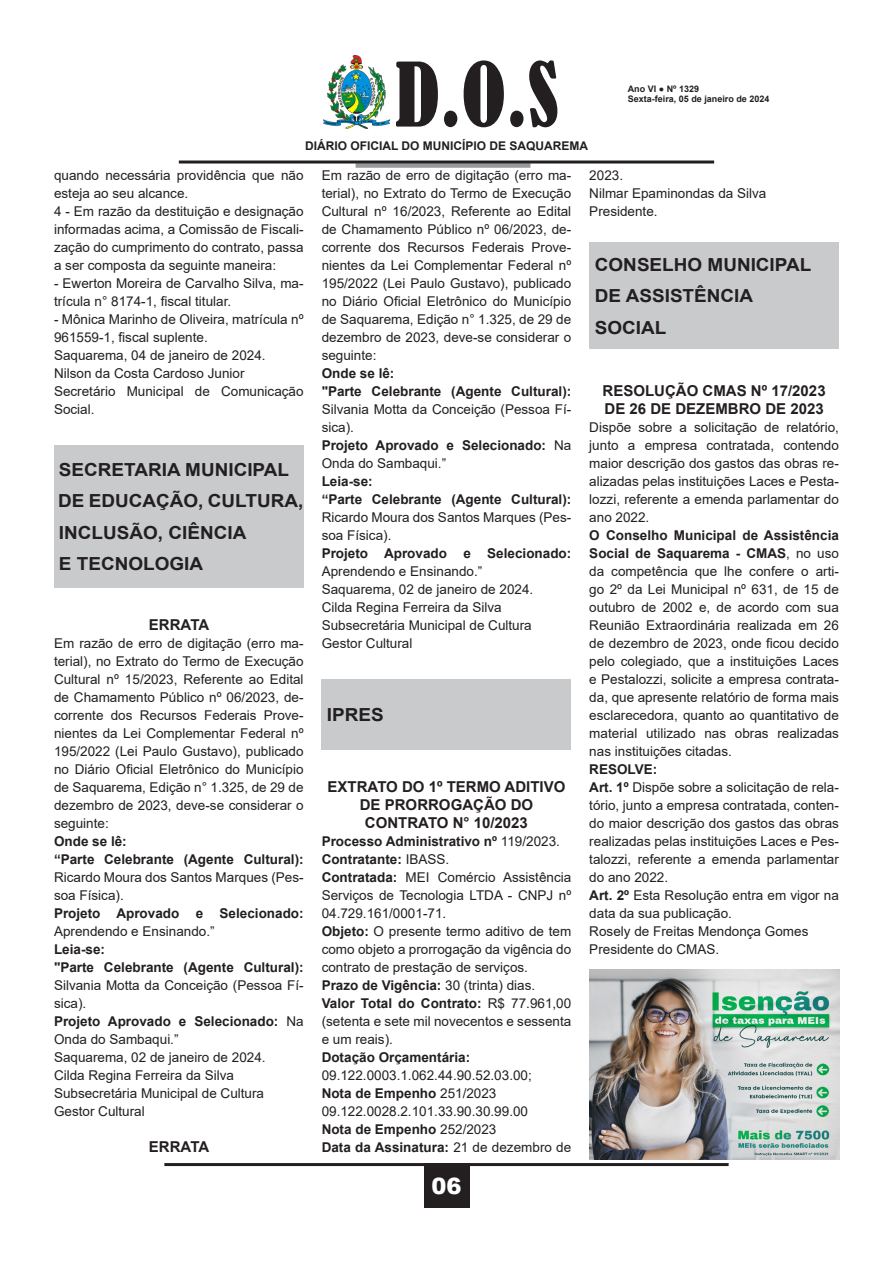
<style>
.page{position:relative;width:893px;height:1263px;background:#fff}
.page>*{position:absolute;margin:0;border:0;box-sizing:border-box;transform-origin:0 0}
.t1{font:condensed 82.5px "Bernard";color:#231f20}
.t2{font:900 22.5px "Arial";color:#fff}
.t3{font:700 18px "Arial";color:#231f20;scale:1.05 1}
.t4{font:700 15px/18px "Arial";color:#231f20;text-align:center}
.t5{font:13.5px/18px "Arial";color:#231f20;text-align:justify}
.t6{font:700 13.5px/18px "Arial";color:#231f20}
.t7{font:700 12px "Arial";color:#231f20}
.t8{font:700 9px/10.8px "Arial";color:#231f20}
.s1{font-weight:700}
.s2{font-weight:400}
</style>
<div class="page">
<hr style="left:164px;top:1163px;width:565px;height:3px;background:#231f20">
<div style="left:424px;top:1163px;width:45px;height:45px;background:#231f20"></div>
<img style="left:324px;top:55px;width:65px;height:73px">
<div style="left:356px;top:163px;width:174px;height:5px;background:#97999c"></div>
<hr style="left:179px;top:161px;width:535px;height:3px;background:#231f20">
<div style="left:322px;top:679px;width:249px;height:71px;background:#c9cacc"></div>
<div style="left:590px;top:242px;width:249px;height:107px;background:#c9cacc"></div>
<img style="left:590px;top:969px;width:249px;height:191px">
<div style="left:54px;top:445px;width:249px;height:143px;background:#c9cacc"></div>
<h1 class="t1" style="left:395px;top:47px;width:165px">D.O.S</h1>
<p class="t7" style="left:305px;top:137px;width:285px">DIÁRIO OFICIAL DO MUNICÍPIO DE SAQUAREMA</p>
<p class="t8" style="left:628px;top:83px;width:143px">Ano VI ● Nº 1329<br>Sexta-feira, 05 de janeiro de 2024</p>
<p class="t5" style="left:54px;top:166px;width:251px">quando necessária providência que não esteja ao seu alcance.</p>
<p class="t5" style="left:54px;top:202px;width:251px">4 - Em razão da destituição e designação informadas acima, a Comissão de Fiscali&shy;zação do cumprimento do contrato, passa a ser composta da seguinte maneira:</p>
<p class="t5" style="left:54px;top:274px;width:251px">- Ewerton Moreira de Carvalho Silva, ma&shy;trícula n° 8174-1, fiscal titular.</p>
<p class="t5" style="left:54px;top:310px;width:251px">- Mônica Marinho de Oliveira, matrícula nº<br>961559-1, fiscal suplente.</p>
<p class="t5" style="left:54px;top:346px;width:213px">Saquarema, 04 de janeiro de 2024.</p>
<p class="t5" style="left:54px;top:364px;width:192px">Nilson da Costa Cardoso Junior</p>
<p class="t5" style="left:54px;top:382px;width:251px">Secretário Municipal de Comunicação</p>
<p class="t5" style="left:54px;top:400px;width:42px">Social.</p>
<p class="t3" style="left:59px;top:457px;width:221px">SECRETARIA MUNICIPAL</p>
<p class="t3" style="left:58px;top:488px;width:235px">DE EDUCAÇÃO, CULTURA,</p>
<p class="t3" style="left:59px;top:520px;width:180px">INCLUSÃO, CIÊNCIA</p>
<p class="t3" style="left:59px;top:551px;width:139px">E TECNOLOGIA</p>
<p class="t4" style="left:149px;top:616px;width:62px">ERRATA</p>
<p class="t5" style="left:54px;top:634px;width:251px">Em razão de erro de digitação (erro ma&shy;terial), no Extrato do Termo de Execução Cultural nº 15/2023, Referente ao Edital de Chamamento Público nº 06/2023, de&shy;corrente dos Recursos Federais Prove&shy;nientes da Lei Complementar Federal nº 195/2022 (Lei Paulo Gustavo), publicado no Diário Oficial Eletrônico do Município de Saquarema, Edição n° 1.325, de 29 de dezembro de 2023, deve-se considerar o seguinte:</p>
<p class="t6" style="left:54px;top:832px;width:74px">Onde se lê:</p>
<p class="t5" style="left:54px;top:850px;width:251px"><span class="s1">“Parte Celebrante (Agente Cultural):<br></span>Ricardo Moura dos Santos Marques (Pes&shy;soa Física).</p>
<p class="t6" style="left:54px;top:904px;width:251px">Projeto Aprovado e Selecionado:<br><span class="s2">Aprendendo e Ensinando.”</span></p>
<p class="t6" style="left:54px;top:940px;width:53px">Leia-se:</p>
<p class="t5" style="left:54px;top:958px;width:251px"><span class="s1">"Parte Celebrante (Agente Cultural):<br></span>Silvania Motta da Conceição (Pessoa Fí&shy;sica).</p>
<p class="t6" style="left:54px;top:1012px;width:251px">Projeto Aprovado e Selecionado: <span class="s2">Na<br>Onda do Sambaqui.”</span></p>
<p class="t5" style="left:54px;top:1048px;width:213px">Saquarema, 02 de janeiro de 2024.</p>
<p class="t5" style="left:54px;top:1066px;width:182px">Cilda Regina Ferreira da Silva</p>
<p class="t5" style="left:54px;top:1084px;width:212px">Subsecretária Municipal de Cultura</p>
<p class="t5" style="left:54px;top:1102px;width:92px">Gestor Cultural</p>
<p class="t4" style="left:149px;top:1138px;width:62px">ERRATA</p>
<p class="t5" style="left:322px;top:166px;width:251px">Em razão de erro de digitação (erro ma&shy;terial), no Extrato do Termo de Execução Cultural nº 16/2023, Referente ao Edital de Chamamento Público nº 06/2023, de&shy;corrente dos Recursos Federais Prove&shy;nientes da Lei Complementar Federal nº 195/2022 (Lei Paulo Gustavo), publicado no Diário Oficial Eletrônico do Município de Saquarema, Edição n° 1.325, de 29 de dezembro de 2023, deve-se considerar o seguinte:</p>
<p class="t6" style="left:322px;top:364px;width:74px">Onde se lê:</p>
<p class="t5" style="left:322px;top:382px;width:251px"><span class="s1">"Parte Celebrante (Agente Cultural):<br></span>Silvania Motta da Conceição (Pessoa Fí&shy;sica).</p>
<p class="t6" style="left:322px;top:436px;width:251px">Projeto Aprovado e Selecionado: <span class="s2">Na<br>Onda do Sambaqui.”</span></p>
<p class="t6" style="left:322px;top:472px;width:53px">Leia-se:</p>
<p class="t5" style="left:322px;top:490px;width:251px"><span class="s1">“Parte Celebrante (Agente Cultural):<br></span>Ricardo Moura dos Santos Marques (Pes&shy;soa Física).</p>
<p class="t6" style="left:322px;top:544px;width:251px">Projeto Aprovado e Selecionado:<br><span class="s2">Aprendendo e Ensinando.”</span></p>
<p class="t5" style="left:322px;top:580px;width:213px">Saquarema, 02 de janeiro de 2024.</p>
<p class="t5" style="left:322px;top:598px;width:182px">Cilda Regina Ferreira da Silva</p>
<p class="t5" style="left:322px;top:616px;width:212px">Subsecretária Municipal de Cultura</p>
<p class="t5" style="left:322px;top:634px;width:92px">Gestor Cultural</p>
<p class="t3" style="left:327px;top:702px;width:56px">IPRES</p>
<p class="t4" style="left:328px;top:778px;width:239px">EXTRATO DO 1º TERMO ADITIVO<br>DE PRORROGAÇÃO DO</p>
<p class="t4" style="left:365px;top:814px;width:164px">CONTRATO N° 10/2023</p>
<p class="t6" style="left:322px;top:832px;width:240px">Processo Administrativo nº <span class="s2">119/2023.</span></p>
<p class="t6" style="left:322px;top:850px;width:129px">Contratante: <span class="s2">IBASS.</span></p>
<p class="t5" style="left:322px;top:868px;width:251px"><span class="s1">Contratada:</span> MEI Comércio Assistência Serviços de Tecnologia LTDA - CNPJ nº 04.729.161/0001-71.</p>
<p class="t5" style="left:322px;top:922px;width:251px"><span class="s1">Objeto:</span> O presente termo aditivo de tem como objeto a prorrogação da vigência do contrato de prestação de serviços.</p>
<p class="t6" style="left:322px;top:976px;width:215px">Prazo de Vigência: <span class="s2">30 (trinta) dias.</span></p>
<p class="t5" style="left:322px;top:994px;width:251px"><span class="s1">Valor Total do Contrato:</span> R$ 77.961,00 (setenta e sete mil novecentos e sessenta e um reais).</p>
<p class="t6" style="left:322px;top:1048px;width:150px">Dotação Orçamentária:</p>
<p class="t5" style="left:322px;top:1066px;width:212px">09.122.0003.1.062.44.90.52.03.00;</p>
<p class="t6" style="left:322px;top:1084px;width:176px">Nota de Empenho <span class="s2">251/2023</span></p>
<p class="t5" style="left:322px;top:1102px;width:208px">09.122.0028.2.101.33.90.30.99.00</p>
<p class="t6" style="left:322px;top:1120px;width:176px">Nota de Empenho <span class="s2">252/2023</span></p>
<p class="t6" style="left:322px;top:1138px;width:251px">Data da Assinatura: <span class="s2">21 de dezembro de</span></p>
<h2 class="t2" style="left:431px;top:1170px;width:32px">06</h2>
<p class="t5" style="left:589px;top:166px;width:35px">2023.</p>
<p class="t5" style="left:589px;top:184px;width:179px">Nilmar Epaminondas da Silva</p>
<p class="t5" style="left:589px;top:202px;width:70px">Presidente.</p>
<p class="t3" style="left:595px;top:252px;width:208px">CONSELHO MUNICIPAL</p>
<p class="t3" style="left:595px;top:283px;width:152px">DE ASSISTÊNCIA</p>
<p class="t3" style="left:595px;top:315px;width:70px">SOCIAL</p>
<p class="t4" style="left:603px;top:382px;width:225px">RESOLUÇÃO CMAS Nº 17/2023</p>
<p class="t4" style="left:604px;top:400px;width:221px">DE 26 DE DEZEMBRO DE 2023</p>
<p class="t5" style="left:589px;top:418px;width:251px">Dispõe sobre a solicitação de relatório, junto a empresa contratada, contendo maior descrição dos gastos das obras re&shy;alizadas pelas instituições Laces e Pesta&shy;lozzi, referente a emenda parlamentar do ano 2022.</p>
<p class="t5" style="left:589px;top:526px;width:251px"><span class="s1">O Conselho Municipal de Assistência Social de Saquarema - CMAS</span>, no uso da competência que lhe confere o arti&shy;go 2º da Lei Municipal nº 631, de 15 de outubro de 2002 e, de acordo com sua Reunião Extraordinária realizada em 26 de dezembro de 2023, onde ficou decido pelo colegiado, que a instituições Laces e Pestalozzi, solicite a empresa contrata&shy;da, que apresente relatório de forma mais esclarecedora, quanto ao quantitativo de material utilizado nas obras realizadas nas instituições citadas.</p>
<p class="t6" style="left:589px;top:760px;width:70px">RESOLVE:</p>
<p class="t5" style="left:589px;top:778px;width:251px"><span class="s1">Art. 1º</span> Dispõe sobre a solicitação de rela&shy;tório, junto a empresa contratada, conten&shy;do maior descrição dos gastos das obras realizadas pelas instituições Laces e Pes&shy;talozzi, referente a emenda parlamentar do ano 2022.</p>
<p class="t5" style="left:589px;top:886px;width:251px"><span class="s1">Art. 2º</span> Esta Resolução entra em vigor na data da sua publicação.</p>
<p class="t5" style="left:589px;top:922px;width:221px">Rosely de Freitas Mendonça Gomes</p>
<p class="t5" style="left:589px;top:940px;width:131px">Presidente do CMAS.</p>
</div>
